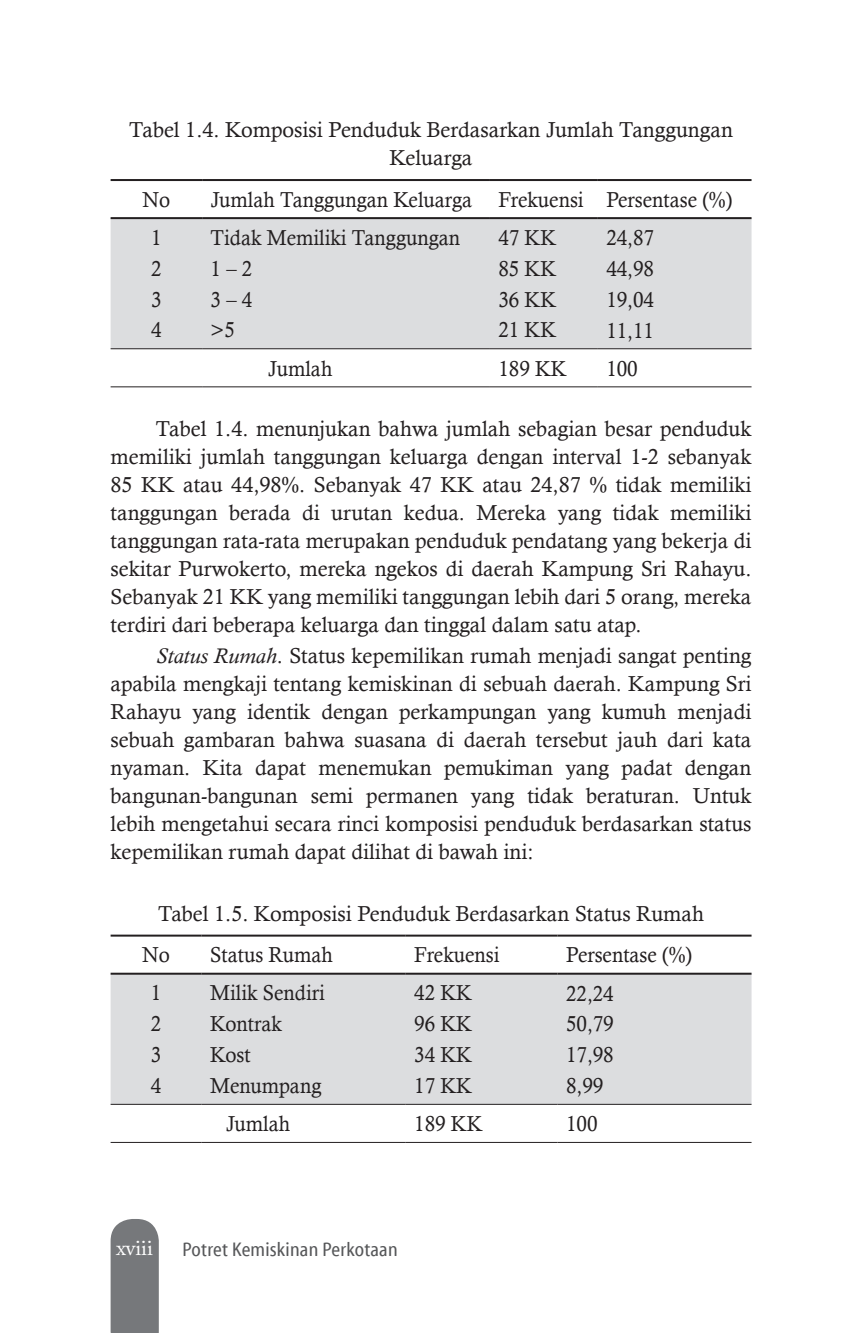
<style>
.page{position:relative;width:865px;height:1333px;background:#fff}
.page>*{position:absolute;margin:0;border:0;box-sizing:border-box;transform-origin:0 0}
.t1{font:22px "Adobe Caslon Pro";color:#fff}
.t2{font:21.6px/28px "Calisto";color:#231f20;text-align:justify}
.t3{font:21.6px/30.8px "Calisto";color:#231f20;text-align:justify;scale:.95 1}
.t4{font:20px "Myriad Cn Web";letter-spacing:.01em;color:#57585a}
.s1{font-style:italic}
</style>
<div class="page">
<div style="left:111px;top:1219px;width:48px;height:113px;background:#76787b"></div>
<div style="left:111px;top:219px;width:640px;height:129px;background:#dcdddf"></div>
<hr style="left:111px;top:179px;width:91px;height:2px;background:#231f20">
<hr style="left:202px;top:179px;width:288px;height:2px;background:#231f20">
<hr style="left:490px;top:179px;width:108px;height:2px;background:#231f20">
<hr style="left:598px;top:179px;width:153px;height:2px;background:#231f20">
<hr style="left:111px;top:217px;width:91px;height:2px;background:#231f20">
<hr style="left:202px;top:217px;width:288px;height:2px;background:#231f20">
<hr style="left:490px;top:217px;width:108px;height:2px;background:#231f20">
<hr style="left:598px;top:217px;width:153px;height:2px;background:#231f20">
<hr style="left:111px;top:348px;width:91px;height:1px;background:#231f20">
<hr style="left:202px;top:348px;width:288px;height:1px;background:#231f20">
<hr style="left:490px;top:348px;width:108px;height:1px;background:#231f20">
<hr style="left:598px;top:348px;width:153px;height:1px;background:#231f20">
<hr style="left:111px;top:386px;width:91px;height:1px;background:#231f20">
<hr style="left:202px;top:386px;width:288px;height:1px;background:#231f20">
<hr style="left:490px;top:386px;width:108px;height:1px;background:#231f20">
<hr style="left:598px;top:386px;width:153px;height:1px;background:#231f20">
<div style="left:111px;top:974px;width:640px;height:129px;background:#dcdddf"></div>
<hr style="left:111px;top:934px;width:91px;height:2px;background:#231f20">
<hr style="left:202px;top:934px;width:204px;height:2px;background:#231f20">
<hr style="left:406px;top:934px;width:151px;height:2px;background:#231f20">
<hr style="left:557px;top:934px;width:194px;height:2px;background:#231f20">
<hr style="left:111px;top:972px;width:91px;height:2px;background:#231f20">
<hr style="left:202px;top:972px;width:204px;height:2px;background:#231f20">
<hr style="left:406px;top:972px;width:151px;height:2px;background:#231f20">
<hr style="left:557px;top:972px;width:194px;height:2px;background:#231f20">
<hr style="left:111px;top:1103px;width:91px;height:1px;background:#231f20">
<hr style="left:202px;top:1103px;width:204px;height:1px;background:#231f20">
<hr style="left:406px;top:1103px;width:151px;height:1px;background:#231f20">
<hr style="left:557px;top:1103px;width:194px;height:1px;background:#231f20">
<hr style="left:111px;top:1141px;width:91px;height:1px;background:#231f20">
<hr style="left:202px;top:1141px;width:204px;height:1px;background:#231f20">
<hr style="left:406px;top:1141px;width:151px;height:1px;background:#231f20">
<hr style="left:557px;top:1141px;width:194px;height:1px;background:#231f20">
<p class="t2" style="left:129px;top:116px;width:605px;text-align:center">Tabel 1.4. Komposisi Penduduk Berdasarkan Jumlah Tanggungan<br>Keluarga</p>
<p class="t3" style="left:142px;top:184px;width:31px">No</p>
<p class="t3" style="left:211px;top:184px;width:551px">Jumlah Tanggungan Keluarga Frekuensi Persentase (%)</p>
<p class="t3" style="left:151px;top:222px;width:13px">1<br>2<br>3<br>4</p>
<p class="t3" style="left:211px;top:222px;width:264px;text-align:left">Tidak Memiliki Tanggungan<br>1 – 2<br>3 – 4<br>&gt;5</p>
<p class="t3" style="left:498px;top:222px;width:62px">47 KK 85 KK 36 KK 21 KK</p>
<p class="t3" style="left:606px;top:222px;width:52px">24,87<br>44,98<br>19,04<br>11,11</p>
<p class="t3" style="left:268px;top:352px;width:69px">Jumlah</p>
<p class="t3" style="left:498px;top:352px;width:73px">189 KK</p>
<p class="t3" style="left:606px;top:352px;width:35px">100</p>
<p class="t2" style="left:111px;top:414px;width:642px;text-indent:45px">Tabel 1.4. menunjukan bahwa jumlah sebagian besar penduduk memiliki jumlah tanggungan keluarga dengan interval 1-2 sebanyak 85 KK atau 44,98%. Sebanyak 47 KK atau 24,87 % tidak memiliki tanggungan berada di urutan kedua. Mereka yang tidak memiliki tanggungan rata-rata merupakan penduduk pendatang yang bekerja di sekitar Purwokerto, mereka ngekos di daerah Kampung Sri Rahayu.<br>Sebanyak 21 KK yang memiliki tanggungan lebih dari 5 orang, mereka terdiri dari beberapa keluarga dan tinggal dalam satu atap.</p>
<p class="t2" style="left:111px;top:641px;width:642px;text-indent:45px"><span class="s1">Status Rumah</span>. Status kepemilikan rumah menjadi sangat penting apabila mengkaji tentang kemiskinan di sebuah daerah. Kampung Sri Rahayu yang identik dengan perkampungan yang kumuh menjadi sebuah gambaran bahwa suasana di daerah tersebut jauh dari kata nyaman. Kita dapat menemukan pemukiman yang padat dengan bangunan-bangunan semi permanen yang tidak beraturan. Untuk lebih mengetahui secara rinci komposisi penduduk berdasarkan status kepemilikan rumah dapat dilihat di bawah ini:</p>
<p class="t2" style="left:142px;top:892px;width:563px;line-height:41.4px;text-indent:16px">Tabel 1.5. Komposisi Penduduk Berdasarkan Status Rumah<br>No</p>
<p class="t3" style="left:210px;top:939px;width:131px">Status Rumah</p>
<p class="t3" style="left:414px;top:939px;width:91px">Frekuensi</p>
<p class="t3" style="left:566px;top:939px;width:134px">Persentase (%)</p>
<p class="t3" style="left:151px;top:977px;width:13px">1<br>2<br>3<br>4</p>
<p class="t3" style="left:210px;top:977px;width:122px;text-align:left">Milik Sendiri<br>Kontrak<br>Kost<br>Menumpang</p>
<p class="t3" style="left:414px;top:977px;width:62px">42 KK 96 KK 34 KK 17 KK</p>
<p class="t3" style="left:566px;top:977px;width:52px">22,24<br>50,79<br>17,98<br>8,99</p>
<p class="t3" style="left:226px;top:1108px;width:69px">Jumlah</p>
<p class="t3" style="left:414px;top:1108px;width:73px">189 KK</p>
<p class="t3" style="left:566px;top:1108px;width:35px">100</p>
<p class="t1" style="left:116px;top:1234px;width:38px">xviii</p>
<p class="t4" style="left:182px;top:1238px;width:217px">Potret Kemiskinan Perkotaan</p>
</div>
